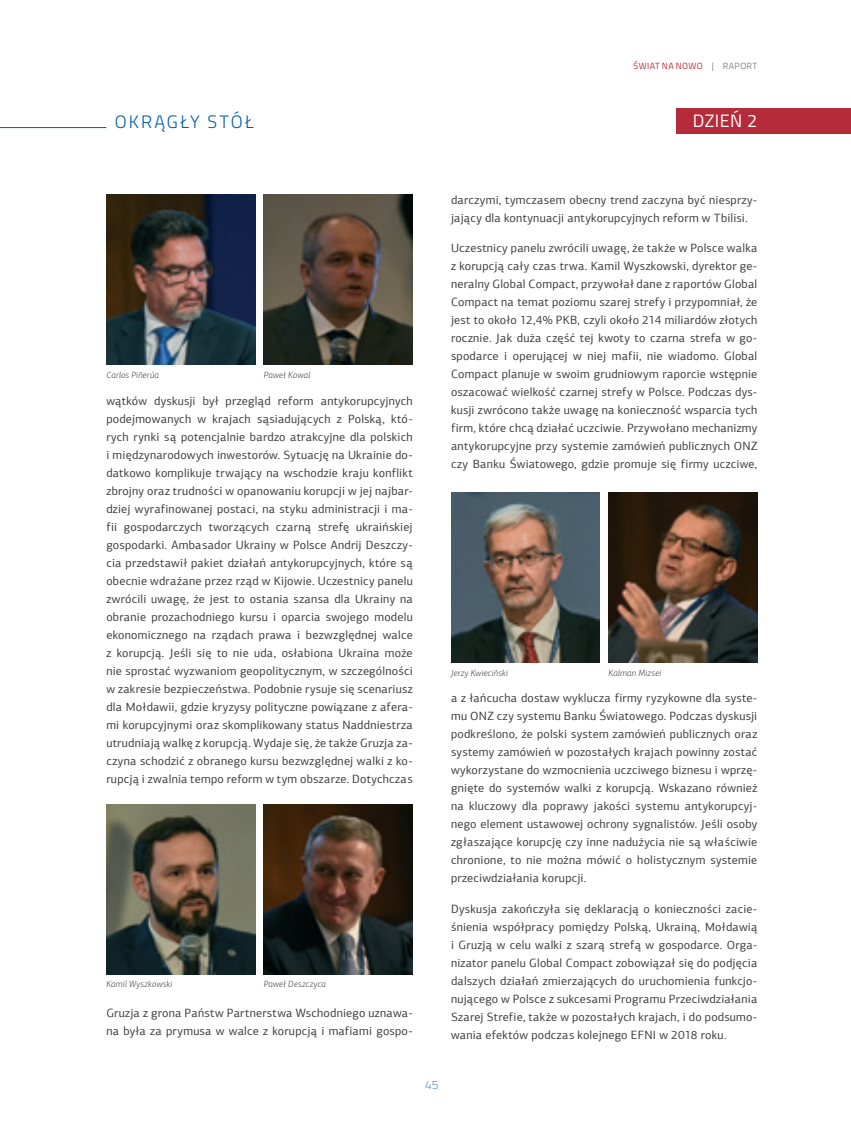
<style>
.page{position:relative;width:851px;height:1127px;background:#fff}
.page>*{position:absolute;margin:0;border:0;box-sizing:border-box;transform-origin:0 0}
.t1{font:300 18px "Titillium";letter-spacing:.115em;color:#015aaa}
.t2{font:18px "Titillium";letter-spacing:.025em;color:#fff}
.tekst{font:12px/18px "PF Agora Sans Pro";letter-spacing:.02em;color:#3e3e3f;text-align:justify}
.pagina{font:100 12px "Titillium";color:#015aaa}
.podpisy-foto{font:italic 300 9px "PF Agora Sans Pro";letter-spacing:.02em;color:#3e3e3f}
.headline_small_right{font:9px "Titillium";letter-spacing:.04em;color:#b62b39}
.s1{color:#808285}
</style>
<div class="page">
<div style="left:676px;top:108px;width:174px;height:25px;background:#b62b39"></div>
<hr style="left:0;top:127px;width:106px;height:1px;background:#015aaa">
<img style="left:106px;top:804px;width:149px;height:170px">
<img style="left:264px;top:804px;width:148px;height:170px">
<img style="left:451px;top:493px;width:149px;height:170px">
<img style="left:608px;top:493px;width:149px;height:170px">
<img style="left:106px;top:195px;width:149px;height:170px">
<img style="left:264px;top:195px;width:148px;height:170px">
<p class="t1" style="left:115px;top:108px;width:140px">OKRĄGŁY STÓŁ</p>
<p class="headline_small_right" style="left:633px;top:59px;width:125px">ŚWIAT NA NOWO <span class="s1">| RAPORT</span></p>
<p class="t2" style="left:692px;top:108px;width:66px">DZIEŃ 2</p>
<p class="podpisy-foto" style="left:106px;top:370px;width:54px">Carlos Piñerúa</p>
<p class="podpisy-foto" style="left:264px;top:370px;width:48px">Paweł Kowal</p>
<p class="tekst" style="left:106px;top:392px;width:308px">wątków dyskusji był przegląd reform antykorupcyjnych podejmowanych w krajach sąsiadujących z Polską, któ&shy;rych rynki są potencjalnie bardzo atrakcyjne dla polskich i międzynarodowych inwestorów. Sytuację na Ukrainie do&shy;datkowo komplikuje trwający na wschodzie kraju konflikt zbrojny oraz trudności w opanowaniu korupcji w jej najbar&shy;dziej wyrafinowanej postaci, na styku administracji i ma&shy;fii gospodarczych tworzących czarną strefę ukraińskiej gospodarki. Ambasador Ukrainy w Polsce Andrij Deszczy&shy;cia przedstawił pakiet działań antykorupcyjnych, które są obecnie wdrażane przez rząd w Kijowie. Uczestnicy panelu zwrócili uwagę, że jest to ostania szansa dla Ukrainy na obranie prozachodniego kursu i oparcia swojego modelu ekonomicznego na rządach prawa i bezwzględnej walce z korupcją. Jeśli się to nie uda, osłabiona Ukraina może nie sprostać wyzwaniom geopolitycznym, w szczególności w zakresie bezpieczeństwa. Podobnie rysuje się scenariusz dla Mołdawii, gdzie kryzysy polityczne powiązane z afera&shy;mi korupcyjnymi oraz skomplikowany status Naddniestrza utrudniają walkę z korupcją. Wydaje się, że także Gruzja za&shy;czyna schodzić z obranego kursu bezwzględnej walki z ko&shy;rupcją i zwalnia tempo reform w tym obszarze. Dotychczas</p>
<p class="podpisy-foto" style="left:106px;top:979px;width:68px">Kamil Wyszkowski</p>
<p class="podpisy-foto" style="left:264px;top:979px;width:64px">Paweł Deszczyca</p>
<p class="tekst" style="left:106px;top:1004px;width:308px">Gruzja z grona Państw Partnerstwa Wschodniego uznawa&shy;na była za prymusa w walce z korupcją i mafiami gospo-</p>
<p class="tekst" style="left:451px;top:190px;width:308px">darczymi, tymczasem obecny trend zaczyna być niesprzy&shy;jający dla kontynuacji antykorupcyjnych reform w Tbilisi.</p>
<p class="tekst" style="left:451px;top:239px;width:308px">Uczestnicy panelu zwrócili uwagę, że także w Polsce walka z korupcją cały czas trwa. Kamil Wyszkowski, dyrektor ge&shy;neralny Global Compact, przywołał dane z raportów Global Compact na temat poziomu szarej strefy i przypomniał, że jest to około 12,4% PKB, czyli około 214 miliardów złotych rocznie. Jak duża część tej kwoty to czarna strefa w go&shy;spodarce i operującej w niej mafii, nie wiadomo. Global Compact planuje w swoim grudniowym raporcie wstępnie oszacować wielkość czarnej strefy w Polsce. Podczas dys&shy;kusji zwrócono także uwagę na konieczność wsparcia tych firm, które chcą działać uczciwie. Przywołano mechanizmy antykorupcyjne przy systemie zamówień publicznych ONZ czy Banku Światowego, gdzie promuje się firmy uczciwe,</p>
<p class="podpisy-foto" style="left:451px;top:668px;width:59px">Jerzy Kwieciński</p>
<p class="podpisy-foto" style="left:608px;top:668px;width:54px">Kalman Mizsei</p>
<p class="tekst" style="left:451px;top:689px;width:308px">a z łańcucha dostaw wyklucza firmy ryzykowne dla syste&shy;mu ONZ czy systemu Banku Światowego. Podczas dyskusji podkreślono, że polski system zamówień publicznych oraz systemy zamówień w pozostałych krajach powinny zostać wykorzystane do wzmocnienia uczciwego biznesu i wprzę&shy;gnięte do systemów walki z korupcją. Wskazano również na kluczowy dla poprawy jakości systemu antykorupcyj&shy;nego element ustawowej ochrony sygnalistów. Jeśli osoby zgłaszające korupcję czy inne nadużycia nie są właściwie chronione, to nie można mówić o holistycznym systemie przeciwdziałania korupcji.</p>
<p class="tekst" style="left:451px;top:900px;width:308px">Dyskusja zakończyła się deklaracją o konieczności zacie&shy;śnienia współpracy pomiędzy Polską, Ukrainą, Mołdawią i Gruzją w celu walki z szarą strefą w gospodarce. Orga&shy;nizator panelu Global Compact zobowiązał się do podjęcia dalszych działań zmierzających do uruchomienia funkcjo&shy;nującego w Polsce z sukcesami Programu Przeciwdziałania Szarej Strefie, także w pozostałych krajach, i do podsumo&shy;wania efektów podczas kolejnego EFNI w 2018 roku.</p>
<p class="pagina" style="left:425px;top:1076px;width:15px">45</p>
</div>
